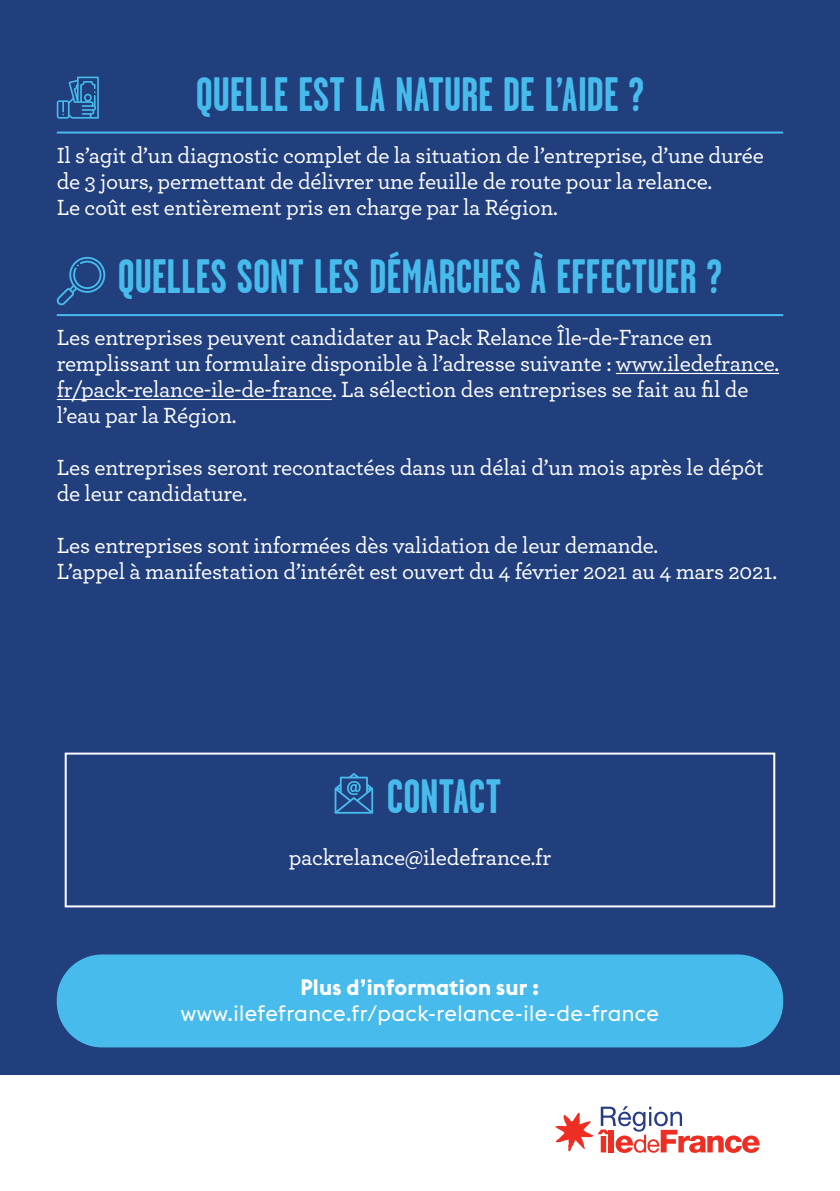
<style>
.page{position:relative;width:840px;height:1191px;background:#fff}
.page>*{position:absolute;margin:0;border:0;box-sizing:border-box;transform-origin:0 0}
.t1{font:700 48px "Garage Gothic";color:#47bbeb}
.t2{font:500 23px/26px "Archer";letter-spacing:-.01em;color:#fff}
.t3{font:22px "Euclid Flex";letter-spacing:.02em;color:#fff}
.t4{font:700 22px "Euclid Flex";letter-spacing:.01em;color:#fff}
</style>
<div class="page">
<div style="left:0;top:0;width:839px;height:1074px;background:#213e7d"></div>
<div style="left:57px;top:954px;width:725px;height:93px;background:#47bbeb;border-radius:45px"></div>
<svg style="left:57px;top:77px;width:42px;height:42px"></svg>
<hr style="left:615px;top:373px;width:163px;height:1px;background:#fff">
<hr style="left:57px;top:399px;width:275px;height:1px;background:#fff">
<div style="left:65px;top:752px;width:709px;height:155px;border:2px solid #fff"></div>
<hr style="left:57px;top:131px;width:725px;height:2px;background:#47bbeb">
<hr style="left:57px;top:314px;width:725px;height:2px;background:#47bbeb">
<svg style="left:555px;top:1106px;width:204px;height:46px"></svg>
<svg style="left:334px;top:773px;width:39px;height:40px"></svg>
<svg style="left:56px;top:256px;width:50px;height:50px"></svg>
<h1 class="t1" style="left:196px;top:69px;width:449px">QUELLE EST LA NATURE DE L’AIDE ?</h1>
<p class="t2" style="left:57px;top:141px;width:708px">Il s’agit d’un diagnostic complet de la situation de l’entreprise, d’une durée de 3 jours, permettant de délivrer une feuille de route pour la relance.<br>Le coût est entièrement pris en charge par la Région.</p>
<h1 class="t1" style="left:118px;top:251px;width:605px">QUELLES SONT LES DÉMARCHES À EFFECTUER ?</h1>
<p class="t2" style="left:57px;top:323px;width:723px">Les entreprises peuvent candidater au Pack Relance Île-de-France en remplissant un formulaire disponible à l’adresse suivante : www.iledefrance. fr/pack-relance-ile-de-france. La sélection des entreprises se fait au fil de l’eau par la Région.</p>
<p class="t2" style="left:57px;top:453px;width:708px">Les entreprises seront recontactées dans un délai d’un mois après le dépôt de leur candidature.</p>
<p class="t2" style="left:57px;top:531px;width:721px">Les entreprises sont informées dès validation de leur demande.<br>L’appel à manifestation d’intérêt est ouvert du 4 février 2021 au 4 mars 2021.</p>
<h1 class="t1" style="left:386px;top:771px;width:116px">CONTACT</h1>
<p class="t2" style="left:289px;top:843px;width:263px">packrelance@iledefrance.fr</p>
<p class="t4" style="left:300px;top:975px;width:240px">Plus d’information sur :</p>
<p class="t3" style="left:181px;top:1001px;width:479px">www.ilefefrance.fr/pack-relance-ile-de-france</p>
</div>
